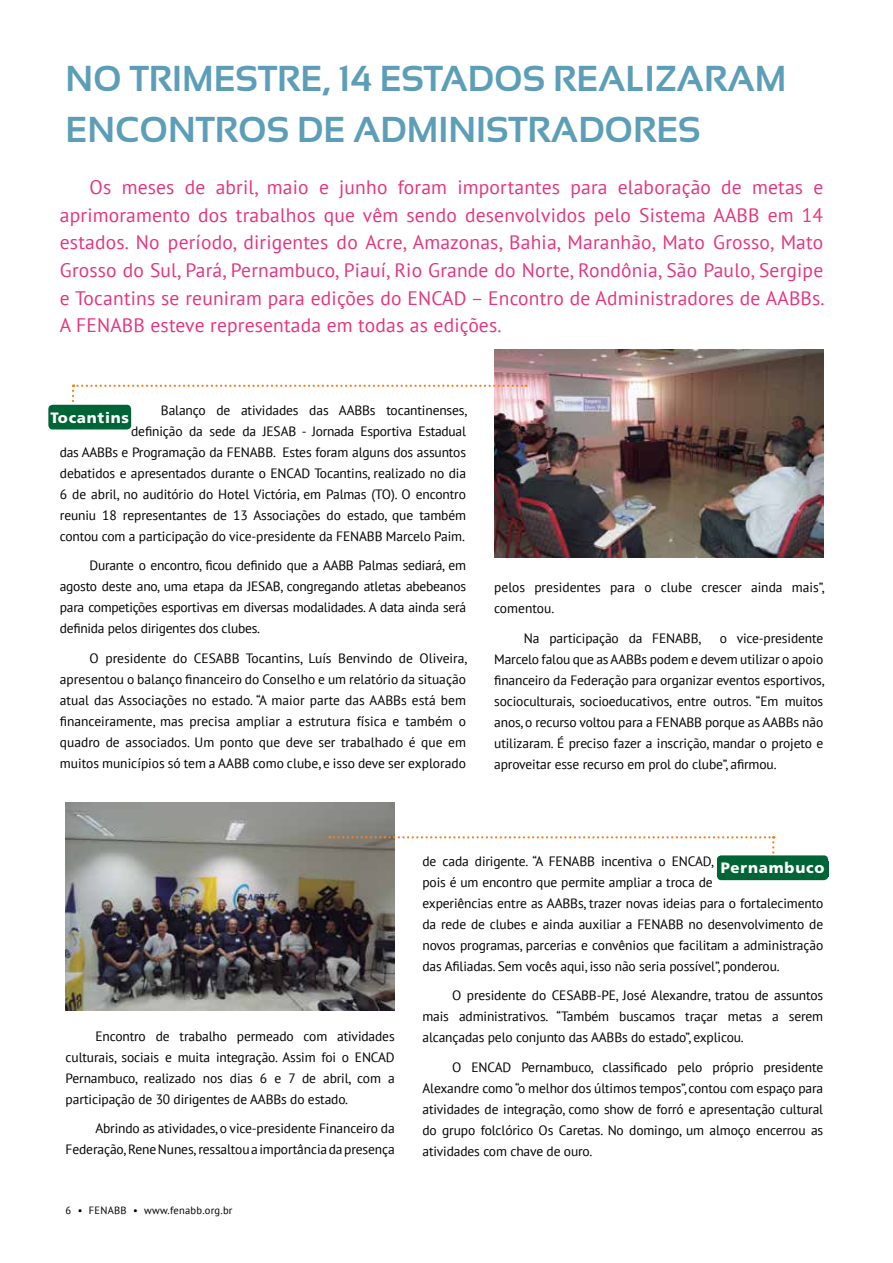
<style>
.page{position:relative;width:893px;height:1263px;background:#fff}
.page>*{position:absolute;margin:0;border:0;box-sizing:border-box;transform-origin:0 0}
.t1{font:700 36px "Sansation";color:#5c9eb8}
.t2{font:19.5px/27.6px "PT Sans";letter-spacing:.01em;color:#e63480;text-align:justify}
.t3{font:900 15px "Frutiger";letter-spacing:.05em;color:#fff}
.t4{font:13.5px/21px "PT Sans";letter-spacing:-.01em;color:#000;text-align:justify}
.t5{font:10.5px "PT Sans";letter-spacing:.025em;color:#000}
</style>
<div class="page">
<img style="left:494px;top:349px;width:329px;height:208px">
<img style="left:66px;top:803px;width:329px;height:207px">
<svg style="left:72px;top:385px;width:454px;height:27px"></svg>
<svg style="left:329px;top:836px;width:445px;height:27px"></svg>
<div style="left:48px;top:405px;width:83px;height:24px;background:#006536;border-radius:4px"></div>
<div style="left:717px;top:855px;width:111px;height:25px;background:#006536;border-radius:4px"></div>
<h1 class="t1" style="left:66px;top:58px;width:361px">NO TRIMESTRE, 14 ESTADOS</h1>
<h1 class="t1" style="left:553px;top:58px;width:152px">REAL IZARAM</h1>
<h1 class="t1" style="left:66px;top:109px;width:155px">ENCONTRO</h1>
<h1 class="t1" style="left:267px;top:109px;width:245px">S DE ADMINISTRADOR</h1>
<h1 class="t1" style="left:656px;top:109px;width:41px">ES</h1>
<p class="t2" style="left:60px;top:173px;width:766px;text-indent:30px">Os meses de abril, maio e junho foram importantes para elaboração de metas e aprimoramento dos trabalhos que vêm sendo desenvolvidos pelo Sistema AABB em 14 estados. No período, dirigentes do Acre, Amazonas, Bahia, Maranhão, Mato Grosso, Mato Grosso do Sul, Pará, Pernambuco, Piauí, Rio Grande do Norte, Rondônia, São Paulo, Sergipe e Tocantins se reuniram para edições do ENCAD – Encontro de Administradores de AABBs.<br>A FENABB esteve representada em todas as edições.</p>
<p class="t4" style="left:60px;top:399px;width:409px;text-align:right">Balanço de atividades das AABBs tocantinenses,<br>definição da sede da JESAB - Jornada Esportiva Estadual<br>das AABBs e Programação da FENABB. Estes foram alguns dos assuntos debatidos e apresentados durante o ENCAD Tocantins, realizado no dia 6 de abril, no auditório do Hotel Victória, em Palmas (TO). O encontro reuniu 18 representantes de 13 Associações do estado, que também contou com a participação do vice-presidente da FENABB Marcelo Paim.</p>
<p class="t4" style="left:60px;top:555px;width:408px;text-indent:30px">Durante o encontro, ficou definido que a AABB Palmas sediará, em agosto deste ano, uma etapa da JESAB, congregando atletas abebeanos para competições esportivas em diversas modalidades. A data ainda será definida pelos dirigentes dos clubes.</p>
<p class="t4" style="left:60px;top:647px;width:409px;text-indent:30px">O presidente do CESABB Tocantins, Luís Benvindo de Oliveira, apresentou o balanço financeiro do Conselho e um relatório da situação atual das Associações no estado. “A maior parte das AABBs está bem financeiramente, mas precisa ampliar a estrutura física e também o quadro de associados. Um ponto que deve ser trabalhado é que em muitos municípios só tem a AABB como clube, e isso deve ser explorado</p>
<p class="t3" style="left:50px;top:409px;width:80px">Tocantins</p>
<p class="t4" style="left:494px;top:576px;width:332px">pelos presidentes para o clube crescer ainda mais”, comentou.</p>
<p class="t4" style="left:524px;top:627px;width:179px">Na participação da FENABB,</p>
<p class="t4" style="left:494px;top:627px;width:332px;text-indent:226px">o vice-presidente Marcelo falou que as AABBs podem e devem utilizar o apoio financeiro da Federação para organizar eventos esportivos, socioculturais, socioeducativos, entre outros. “Em muitos anos, o recurso voltou para a FENABB porque as AABBs não utilizaram. É preciso fazer a inscrição, mandar o projeto e aproveitar esse recurso em prol do clube”, afirmou.</p>
<p class="t4" style="left:66px;top:1025px;width:331px;text-indent:30px">Encontro de trabalho permeado com atividades culturais, sociais e muita integração. Assim foi o ENCAD Pernambuco, realizado nos dias 6 e 7 de abril, com a participação de 30 dirigentes de AABBs do estado.</p>
<p class="t4" style="left:66px;top:1118px;width:331px;text-align:right">Abrindo as atividades, o vice-presidente Financeiro da<br>Federação, Rene Nunes, ressaltou a importância da presença</p>
<p class="t5" style="left:66px;top:1203px;width:168px">6 • FENABB • www.fenabb.org.br</p>
<p class="t4" style="left:422px;top:850px;width:402px;text-align:left">de cada dirigente. “A FENABB incentiva o ENCAD,<br>pois é um encontro que permite ampliar a troca de<br>experiências entre as AABBs, trazer novas ideias para o fortalecimento da rede de clubes e ainda auxiliar a FENABB no desenvolvimento de novos programas, parcerias e convênios que facilitam a administração das Afiliadas. Sem vocês aqui, isso não seria possível”, ponderou.</p>
<p class="t4" style="left:422px;top:984px;width:402px;text-indent:30px">O presidente do CESABB-PE, José Alexandre, tratou de assuntos mais administrativos. “Também buscamos traçar metas a serem alcançadas pelo conjunto das AABBs do estado”, explicou.</p>
<p class="t4" style="left:422px;top:1056px;width:402px;text-indent:30px">O ENCAD Pernambuco, classificado pelo próprio presidente Alexandre como “o melhor dos últimos tempos”, contou com espaço para atividades de integração, como show de forró e apresentação cultural do grupo folclórico Os Caretas. No domingo, um almoço encerrou as atividades com chave de ouro.</p>
<p class="t3" style="left:721px;top:859px;width:105px">Pernambuco</p>
</div>
